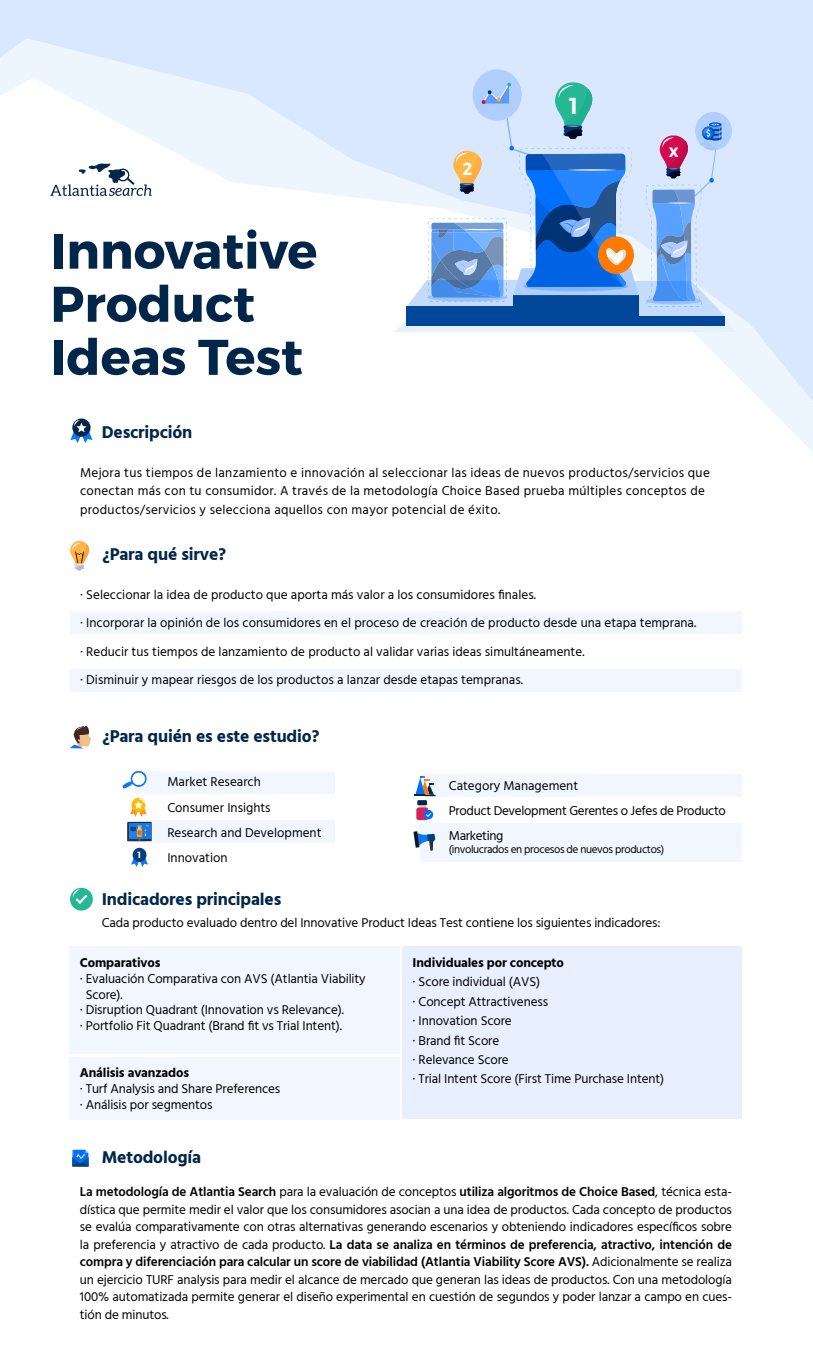
<style>
.page{position:relative;width:813px;height:1350px;background:#fff}
.page>*{position:absolute;margin:0;border:0;box-sizing:border-box;transform-origin:0 0}
.t1{font:700 50px/53.1px "Montserrat";color:#022649}
.t2{font:600 23.06px "Montserrat";color:#fff;scale:.96 1}
.t3{font:700 17.5px "Hind";letter-spacing:-.01em;color:#022649}
.t4{font:600 17.5px "Montserrat";color:#fff;scale:.96 1}
.t5{font:13.12px/17.5px "Hind";color:#000}
.t6{font:13.12px/18.8px "Hind";letter-spacing:.02em;color:#000}
.t7{font:13.12px/25px "Hind";letter-spacing:-.025em;color:#000}
.t8{font:700 13.12px "Hind";letter-spacing:-.01em;color:#000}
.t9{font:11.25px "Hind";letter-spacing:-.035em;color:#000}
.t10{font:700 8.94px "Montserrat";color:#fff}
.s1{font-weight:600}
</style>
<div class="page">
<div style="left:0;top:0;width:812px;height:39px;background:#d9e8ff"></div>
<svg style="left:0;top:39px;width:812px;height:38px;background:#dbe9ff"></svg>
<svg style="left:0;top:77px;width:812px;height:557px"></svg>
<div style="left:402px;top:946px;width:339px;height:173px;background:#e8f0ff"></div>
<div style="left:69px;top:946px;width:330px;height:107px;background:#f2f7ff"></div>
<div style="left:69px;top:1057px;width:330px;height:62px;background:#f2f7ff"></div>
<div style="left:134px;top:771px;width:201px;height:22px;background:#f2f7ff"></div>
<div style="left:134px;top:820px;width:201px;height:22px;background:#f2f7ff"></div>
<div style="left:421px;top:774px;width:320px;height:22px;background:#f2f7ff"></div>
<div style="left:421px;top:823px;width:320px;height:38px;background:#f2f7ff"></div>
<div style="left:70px;top:611px;width:671px;height:23px;background:#f2f7ff"></div>
<div style="left:70px;top:669px;width:671px;height:22px;background:#f2f7ff"></div>
<svg style="left:50px;top:163px;width:102px;height:33px"></svg>
<svg style="left:70px;top:420px;width:22px;height:23px"></svg>
<svg style="left:70px;top:540px;width:20px;height:31px"></svg>
<svg style="left:70px;top:725px;width:21px;height:23px"></svg>
<svg style="left:70px;top:887px;width:23px;height:24px"></svg>
<svg style="left:72px;top:1150px;width:17px;height:17px"></svg>
<svg style="left:122px;top:770px;width:25px;height:19px"></svg>
<svg style="left:413px;top:831px;width:23px;height:20px"></svg>
<svg style="left:393px;top:69px;width:343px;height:263px;background:#a1bee6"></svg>
<svg style="left:127px;top:822px;width:25px;height:19px"></svg>
<div style="left:129px;top:824px;width:21px;height:15px;background:#0d78f5"></div>
<svg style="left:127px;top:823px;width:22px;height:18px"></svg>
<svg style="left:414px;top:776px;width:21px;height:44px"></svg>
<svg style="left:130px;top:799px;width:17px;height:18px"></svg>
<svg style="left:131px;top:858px;width:17px;height:9px"></svg>
<div style="left:133px;top:848px;width:13px;height:14px;background:#053d80;border-radius:50%"></div>
<h1 class="t1" style="left:50px;top:225px;width:268px">Innovative<br>Product<br>Ideas Test</h1>
<h3 class="t3" style="left:102px;top:422px;width:92px">Descripción</h3>
<h3 class="t4" style="left:462px;top:158px;width:12px">2</h3>
<h2 class="t2" style="left:569px;top:92px;width:11px">1</h2>
<h3 class="t4" style="left:668px;top:140px;width:12px">x</h3>
<p class="t6" style="left:80px;top:464px;width:631px">Mejora tus tiempos de lanzamiento e innovación al seleccionar las ideas de nuevos productos/servicios que conectan más con tu consumidor. A través de la metodología Choice Based prueba múltiples conceptos de productos/servicios y selecciona aquellos con mayor potencial de éxito.</p>
<h3 class="t3" style="left:102px;top:544px;width:126px">¿Para qué sirve?</h3>
<p class="t5" style="left:80px;top:582px;width:617px;line-height:28.1px">· Seleccionar la idea de producto que aporta más valor a los consumidores finales.<br>· Incorporar la opinión de los consumidores en el proceso de creación de producto desde una etapa temprana. · Reducir tus tiempos de lanzamiento de producto al validar varias ideas simultáneamente.<br>· Disminuir y mapear riesgos de los productos a lanzar desde etapas tempranas.</p>
<h3 class="t3" style="left:102px;top:726px;width:219px">¿Para quién es este estudio?</h3>
<p class="t10" style="left:137px;top:849px;width:5px">1</p>
<p class="t5" style="left:167px;top:771px;width:156px;line-height:25px">Market Research<br>Consumer Insights<br>Research and Development<br>Innovation</p>
<h3 class="t3" style="left:102px;top:889px;width:181px">Indicadores principales</h3>
<p class="t7" style="left:448px;top:774px;width:279px">Category Management<br>Product Development Gerentes o Jefes de Producto<br>Marketing</p>
<p class="t9" style="left:449px;top:842px;width:217px">(involucrados en procesos de nuevos productos)</p>
<p class="t5" style="left:102px;top:914px;width:560px">Cada producto evaluado dentro del Innovative Product Ideas Test contiene los siguientes indicadores:</p>
<p class="t8" style="left:80px;top:955px;width:82px">Comparativos</p>
<p class="t5" style="left:80px;top:971px;width:287px">· Evaluación Comparativa con AVS (Atlantia Viability</p>
<p class="t5" style="left:86px;top:986px;width:39px">Score).</p>
<p class="t5" style="left:80px;top:1002px;width:265px">· Disruption Quadrant (Innovation vs Relevance).</p>
<p class="t5" style="left:80px;top:1018px;width:263px">· Portfolio Fit Quadrant (Brand fit vs Trial Intent).</p>
<p class="t8" style="left:80px;top:1065px;width:111px">Análisis avanzados</p>
<p class="t5" style="left:80px;top:1082px;width:202px;line-height:15.8px">· Turf Analysis and Share Preferences · Análisis por segmentos</p>
<h3 class="t3" style="left:102px;top:1147px;width:101px">Metodología</h3>
<p class="t8" style="left:412px;top:955px;width:153px">Individuales por concepto</p>
<p class="t5" style="left:412px;top:973px;width:253px;line-height:19.4px">· Score individual (AVS)<br>· Concept Attractiveness<br>· Innovation Score<br>· Brand fit Score<br>· Relevance Score<br>· Trial Intent Score (First Time Purchase Intent)</p>
<p class="t5" style="left:80px;top:1184px;width:653px;text-align:justify"><span class="s1">La metodología de Atlantia Search</span> para la evaluación de conceptos <span class="s1">utiliza algoritmos de Choice Based</span>, técnica esta&shy;dística que permite medir el valor que los consumidores asocian a una idea de productos. Cada concepto de productos se evalúa comparativamente con otras alternativas generando escenarios y obteniendo indicadores específicos sobre la preferencia y atractivo de cada producto. <span class="s1">La data se analiza en términos de preferencia, atractivo, intención de compra y diferenciación para calcular un score de viabilidad (Atlantia Viability Score AVS).</span> Adicionalmente se realiza un ejercicio TURF analysis para medir el alcance de mercado que generan las ideas de productos. Con una metodología 100% automatizada permite generar el diseño experimental en cuestión de segundos y poder lanzar a campo en cues&shy;tión de minutos.</p>
</div>
